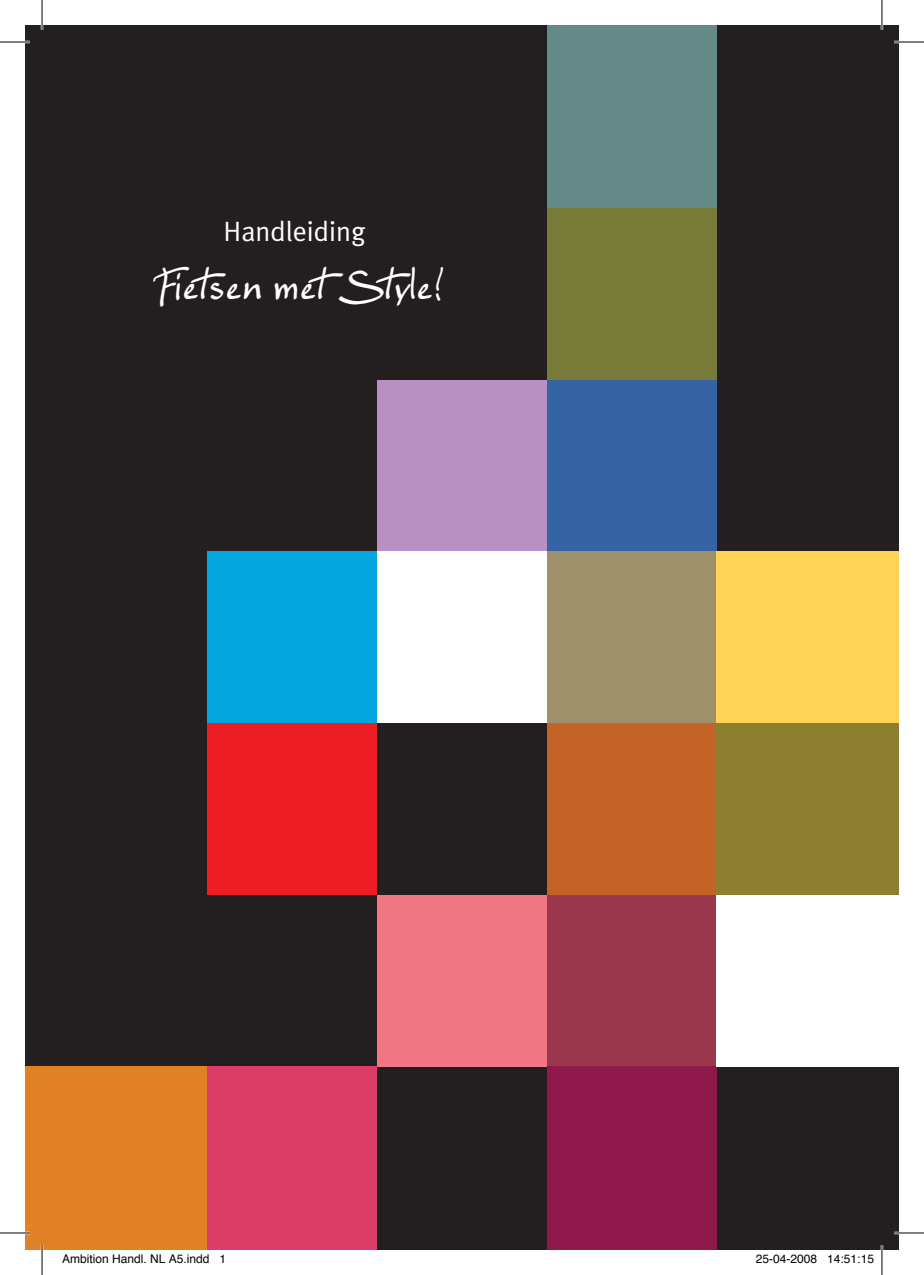
<style>
.page{position:relative;width:924px;height:1275px;background:#fff}
.page>*{position:absolute;margin:0;border:0;box-sizing:border-box;transform-origin:0 0}
.t1{font:36px "Ellianarelle's Path";letter-spacing:.05em;color:#fff}
.t2{font:28px "Meta Plus Normal";color:#fff}
.t3{font:12px "Helvetica";color:#000}
</style>
<div class="page">
<div style="left:25px;top:25px;width:873px;height:1225px;background:#231f20"></div>
<div style="left:25px;top:1066px;width:182px;height:184px;background:#e18125"></div>
<div style="left:207px;top:552px;width:170px;height:171px;background:#05a5e0"></div>
<div style="left:207px;top:723px;width:170px;height:171px;background:#ee1d23"></div>
<div style="left:207px;top:1066px;width:170px;height:184px;background:#db3d68"></div>
<div style="left:377px;top:380px;width:169px;height:172px;background:#b890c2"></div>
<div style="left:377px;top:552px;width:169px;height:171px;background:#fff"></div>
<div style="left:377px;top:894px;width:169px;height:172px;background:#f27785"></div>
<div style="left:546px;top:25px;width:170px;height:184px;background:#658986"></div>
<div style="left:546px;top:209px;width:170px;height:171px;background:#787a38"></div>
<div style="left:546px;top:380px;width:170px;height:172px;background:#3563a3"></div>
<div style="left:546px;top:552px;width:170px;height:171px;background:#9d906a"></div>
<div style="left:546px;top:723px;width:170px;height:171px;background:#c46328"></div>
<div style="left:546px;top:894px;width:170px;height:172px;background:#9a374c"></div>
<div style="left:546px;top:1066px;width:170px;height:184px;background:#8f194a"></div>
<div style="left:716px;top:552px;width:182px;height:171px;background:#fed356"></div>
<div style="left:716px;top:723px;width:182px;height:171px;background:#8e7e30"></div>
<div style="left:716px;top:894px;width:182px;height:172px;background:#fff"></div>
<hr style="left:0;top:41px;width:30px;height:2px;background:#fff">
<hr style="left:893px;top:41px;width:30px;height:2px;background:#fff">
<hr style="left:0;top:1231px;width:30px;height:3px;background:#fff">
<hr style="left:893px;top:1231px;width:30px;height:3px;background:#fff">
<hr style="left:41px;top:0;width:2px;height:30px;background:#fff">
<hr style="left:41px;top:1245px;width:2px;height:30px;background:#fff">
<hr style="left:880px;top:0;width:2px;height:30px;background:#fff">
<hr style="left:880px;top:1245px;width:2px;height:30px;background:#fff">
<hr style="left:0;top:42px;width:30px;height:1px;background:#000">
<hr style="left:893px;top:42px;width:30px;height:1px;background:#000">
<hr style="left:0;top:1232px;width:30px;height:1px;background:#000">
<hr style="left:893px;top:1232px;width:30px;height:1px;background:#000">
<hr style="left:42px;top:0;width:1px;height:30px;background:#000">
<hr style="left:42px;top:1245px;width:1px;height:30px;background:#000">
<hr style="left:881px;top:0;width:1px;height:30px;background:#000">
<hr style="left:881px;top:1245px;width:1px;height:30px;background:#000">
<p class="t2" style="left:223px;top:215px;width:143px">Handleiding</p>
<p class="t1" style="left:157px;top:266px;width:288px">Fietsen metStyle!</p>
<p class="t3" style="left:62px;top:1248px;width:166px">Ambition Handl. NL A5.indd 1</p>
<p class="t3" style="left:755px;top:1248px;width:120px">25-04-2008 14:51:15</p>
</div>
